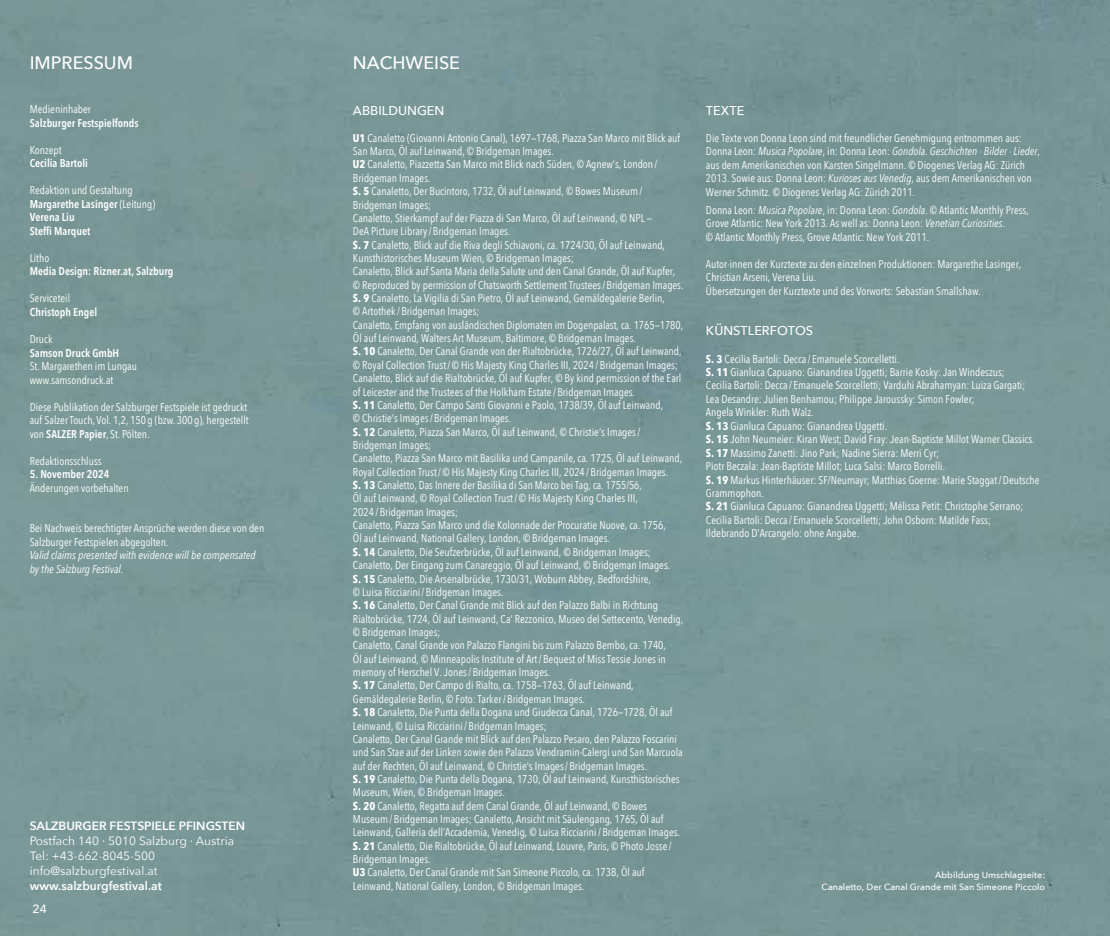
<style>
.page{position:relative;width:1110px;height:936px;background:#fff}
.page>*{position:absolute;margin:0;border:0;box-sizing:border-box;transform-origin:0 0}
.t1{font:500 18px "Avenir Next";color:#fff}
.t2{font:500 12.75px "Avenir Next";color:#fff}
.t3{font:12px/15px "Avenir Next";color:#fff}
.t4{font:600 12px "Avenir Next";color:#fff}
.t5{font:500 12px "Avenir Next";color:#fff}
.t6{font:11.25px/13.4px "Avenir Next Condensed";color:#fff}
.t7{font:600 11.25px/13.5px "Avenir Next Condensed";color:#fff}
.t8{font:italic 11.25px/13.5px "Avenir Next Condensed";color:#fff}
.t9{font:500 9px/12.8px "Avenir Next";color:#fff;text-align:right}
.s1{font-weight:400}
.s2{font-weight:600}
.s3{font-weight:700}
.s4{font-style:italic}
</style>
<div class="page">
<div style="left:0;top:0;width:1110px;height:935px;background:#799797"></div>
<h1 class="t1" style="left:30px;top:47px;width:105px">IMPRESSUM</h1>
<p class="t6" style="left:30px;top:102px;width:63px">Medieninhaber</p>
<p class="t7" style="left:30px;top:116px;width:110px">Salzburger Festspielfonds</p>
<p class="t6" style="left:30px;top:143px;width:33px">Konzept</p>
<p class="t7" style="left:30px;top:156px;width:60px">Cecilia Bartoli</p>
<p class="t7" style="left:30px;top:183px;width:127px"><span class="s1">Redaktion und Gestaltung<br></span>Margarethe Lasinger <span class="s1">(Leitung)<br></span>Verena Liu<br>Steffi Marquet</p>
<p class="t6" style="left:30px;top:251px;width:21px">Litho</p>
<p class="t7" style="left:30px;top:264px;width:145px">Media Design: Rizner.at, Salzburg</p>
<p class="t6" style="left:30px;top:291px;width:42px">Serviceteil</p>
<p class="t7" style="left:30px;top:305px;width:69px">Christoph Engel</p>
<p class="t6" style="left:30px;top:332px;width:24px">Druck</p>
<p class="t7" style="left:30px;top:345px;width:91px">Samson Druck GmbH</p>
<p class="t6" style="left:30px;top:359px;width:109px">St. Margarethen im Lungau www.samsondruck.at</p>
<p class="t6" style="left:30px;top:399px;width:220px;text-align:justify">Diese Publikation der Salzburger Festspiele ist gedruckt auf Salzer Touch, Vol. 1,2, 150 g (bzw. 300 g), hergestellt von <span class="s2">SALZER Papier</span>, St. Pölten.</p>
<p class="t6" style="left:30px;top:453px;width:73px">Redaktionsschluss</p>
<p class="t7" style="left:30px;top:467px;width:81px">5. November 2024</p>
<p class="t6" style="left:30px;top:480px;width:100px">Änderungen vorbehalten</p>
<p class="t6" style="left:30px;top:521px;width:236px">Bei Nachweis berechtigter Ansprüche werden diese von den<br>Salzburger Festspielen abgegolten.</p>
<p class="t8" style="left:30px;top:548px;width:227px">Valid claims presented with evidence will be compensated by the Salzburg Festival.</p>
<p class="t4" style="left:30px;top:815px;width:217px">SALZBURGER FESTSPIELE PFINGSTEN</p>
<p class="t3" style="left:30px;top:833px;width:206px">Postfach 140 · 5010 Salzburg · Austria<br>Tel: +43-662-8045-500 info@salzburgfestival.at</p>
<p class="t4" style="left:30px;top:875px;width:133px">www.salzburgfestival.at</p>
<p class="t5" style="left:33px;top:898px;width:16px">24</p>
<h1 class="t1" style="left:353px;top:47px;width:109px">NACHWEISE</h1>
<p class="t2" style="left:353px;top:100px;width:93px">ABBILDUNGEN</p>
<p class="t6" style="left:353px;top:131px;width:332px"><span class="s3">U1</span> Canaletto (Giovanni Antonio Canal), 1697—1768, Piazza San Marco mit Blick auf San Marco, Öl auf Leinwand, © Bridgeman Images.<br><span class="s3">U2</span> Canaletto, Piazzetta San Marco mit Blick nach Süden, © Agnew‘s, London / Bridgeman Images.<br><span class="s3">S. 5</span> Canaletto, Der Bucintoro, 1732, Öl auf Leinwand, © Bowes Museum/ Bridgeman Images;<br>Canaletto, Stierkampf auf der Piazza di San Marco, Öl auf Leinwand, © NPL —<br>DeA Picture Library/ Bridgeman Images.<br><span class="s3">S. 7</span> Canaletto, Blick auf die Riva degli Schiavoni, ca. 1724/30, Öl auf Leinwand, Kunsthistorisches Museum Wien, © Bridgeman Images;<br>Canaletto, Blick auf Santa Maria della Salute und den Canal Grande, Öl auf Kupfer, © Reproduced by permission of Chatsworth Settlement Trustees/ Bridgeman Images.<br><span class="s3">S. 9</span> Canaletto, La Vigilia di San Pietro, Öl auf Leinwand, Gemäldegalerie Berlin,<br>© Artothek / Bridgeman Images;<br>Canaletto, Empfang von ausländischen Diplomaten im Dogenpalast, ca. 1765—1780, Öl auf Leinwand, Walters Art Museum, Baltimore, © Bridgeman Images.<br><span class="s3">S. 10</span> Canaletto, Der Canal Grande von der Rialtobrücke, 1726/27, Öl auf Leinwand, © Royal Collection Trust/© His Majesty King Charles III, 2024 / Bridgeman Images; Canaletto, Blick auf die Rialtobrücke, Öl auf Kupfer, © By kind permission of the Earl of Leicester and the Trustees of the Holkham Estate / Bridgeman Images.<br><span class="s3">S. 11</span> Canaletto, Der Campo Santi Giovanni e Paolo, 1738/39, Öl auf Leinwand,<br>© Christie‘s Images/ Bridgeman Images.<br><span class="s3">S. 12</span> Canaletto, Piazza San Marco, Öl auf Leinwand, © Christie‘s Images/ Bridgeman Images;<br>Canaletto, Piazza San Marco mit Basilika und Campanile, ca. 1725, Öl auf Leinwand, Royal Collection Trust/© His Majesty King Charles III, 2024 / Bridgeman Images.<br><span class="s3">S. 13</span> Canaletto, Das Innere der Basilika di San Marco bei Tag, ca. 1755/56,<br>Öl auf Leinwand, © Royal Collection Trust/© His Majesty King Charles III,<br>2024 / Bridgeman Images;<br>Canaletto, Piazza San Marco und die Kolonnade der Procuratie Nuove, ca. 1756,<br>Öl auf Leinwand, National Gallery, London, © Bridgeman Images.<br><span class="s3">S. 14</span> Canaletto, Die Seufzerbrücke, Öl auf Leinwand, © Bridgeman Images; Canaletto, Der Eingang zum Canareggio, Öl auf Leinwand, © Bridgeman Images.<br><span class="s3">S. 15</span> Canaletto, Die Arsenalbrücke, 1730/31, Woburn Abbey, Bedfordshire,<br>© Luisa Ricciarini/ Bridgeman Images.<br><span class="s3">S. 16</span> Canaletto, Der Canal Grande mit Blick auf den Palazzo Balbi in Richtung Rialtobrücke, 1724, Öl auf Leinwand, Ca‘ Rezzonico, Museo del Settecento, Venedig, © Bridgeman Images;<br>Canaletto, Canal Grande von Palazzo Flangini bis zum Palazzo Bembo, ca. 1740,<br>Öl auf Leinwand, © Minneapolis Institute of Art/ Bequest of Miss Tessie Jones in memory of Herschel V. Jones/ Bridgeman Images.<br><span class="s3">S. 17</span> Canaletto, Der Campo di Rialto, ca. 1758—1763, Öl auf Leinwand, Gemäldegalerie Berlin, © Foto: Tarker/ Bridgeman Images.<br><span class="s3">S. 18</span> Canaletto, Die Punta della Dogana und Giudecca Canal, 1726—1728, Öl auf Leinwand, © Luisa Ricciarini/ Bridgeman Images;<br>Canaletto, Der Canal Grande mit Blick auf den Palazzo Pesaro, den Palazzo Foscarini und San Stae auf der Linken sowie den Palazzo Vendramin-Calergi und San Marcuola auf der Rechten, Öl auf Leinwand, © Christie‘s Images/ Bridgeman Images.<br><span class="s3">S. 19</span> Canaletto, Die Punta della Dogana, 1730, Öl auf Leinwand, Kunsthistorisches Museum, Wien, © Bridgeman Images.<br><span class="s3">S. 20</span> Canaletto, Regatta auf dem Canal Grande, Öl auf Leinwand, © Bowes Museum/ Bridgeman Images; Canaletto, Ansicht mit Säulengang, 1765, Öl auf Leinwand, Galleria dell‘Accademia, Venedig, © Luisa Ricciarini/ Bridgeman Images.<br><span class="s3">S. 21</span> Canaletto, Die Rialtobrücke, Öl auf Leinwand, Louvre, Paris, © Photo Josse / Bridgeman Images.<br><span class="s3">U3</span> Canaletto, Der Canal Grande mit San Simeone Piccolo, ca. 1738, Öl auf Leinwand, National Gallery, London, © Bridgeman Images.</p>
<p class="t2" style="left:706px;top:100px;width:40px">TEXTE</p>
<p class="t6" style="left:706px;top:131px;width:335px">Die Texte von Donna Leon sind mit freundlicher Genehmigung entnommen aus:<br>Donna Leon: <span class="s4">Musica Popolare</span>, in: Donna Leon: <span class="s4">Gondola. Geschichten · Bilder · Lieder</span>, aus dem Amerikanischen von Karsten Singelmann. © Diogenes Verlag AG: Zürich 2013. Sowie aus: Donna Leon: <span class="s4">Kurioses aus Venedig</span>, aus dem Amerikanischen von Werner Schmitz. © Diogenes Verlag AG: Zürich 2011.</p>
<p class="t6" style="left:706px;top:203px;width:324px">Donna Leon: <span class="s4">Musica Popolare</span>, in: Donna Leon: <span class="s4">Gondola</span>. © Atlantic Monthly Press,<br>Grove Atlantic: New York 2013. As well as: Donna Leon: <span class="s4">Venetian Curiosities</span>.<br>© Atlantic Monthly Press, Grove Atlantic: New York 2011.</p>
<p class="t6" style="left:706px;top:257px;width:317px">Autor·innen der Kurztexte zu den einzelnen Produktionen: Margarethe Lasinger,<br>Christian Arseni, Verena Liu.<br>Übersetzungen der Kurztexte und des Vorworts: Sebastian Smallshaw.</p>
<p class="t2" style="left:706px;top:320px;width:109px">KÜNSTLERFOTOS</p>
<p class="t6" style="left:706px;top:351px;width:335px"><span class="s3">S. 3</span> Cecilia Bartoli: Decca / Emanuele Scorcelletti.<br><span class="s3">S. 11</span> Gianluca Capuano: Gianandrea Uggetti; Barrie Kosky: Jan Windeszus;<br>Cecilia Bartoli: Decca / Emanuele Scorcelletti; Varduhi Abrahamyan: Luiza Gargati; Lea Desandre: Julien Benhamou; Philippe Jaroussky: Simon Fowler;<br>Angela Winkler: Ruth Walz.<br><span class="s3">S. 13</span> Gianluca Capuano: Gianandrea Uggetti.<br><span class="s3">S. 15</span> John Neumeier: Kiran West; David Fray: Jean-Baptiste Millot Warner Classics.<br><span class="s3">S. 17</span> Massimo Zanetti: Jino Park; Nadine Sierra: Merri Cyr;<br>Piotr Beczala: Jean-Baptiste Millot; Luca Salsi: Marco Borrelli.<br><span class="s3">S. 19</span> Markus Hinterhäuser: SF/Neumayr; Matthias Goerne: Marie Staggat/Deutsche Grammophon.<br><span class="s3">S. 21</span> Gianluca Capuano: Gianandrea Uggetti; Mélissa Petit: Christophe Serrano; Cecilia Bartoli: Decca / Emanuele Scorcelletti; John Osborn: Matilde Fass;<br>Ildebrando D’Arcangelo: ohne Angabe.</p>
<p class="t9" style="left:821px;top:867px;width:225px">Abbildung Umschlagseite:<br>Canaletto, Der Canal Grande mit San Simeone Piccolo</p>
</div>
